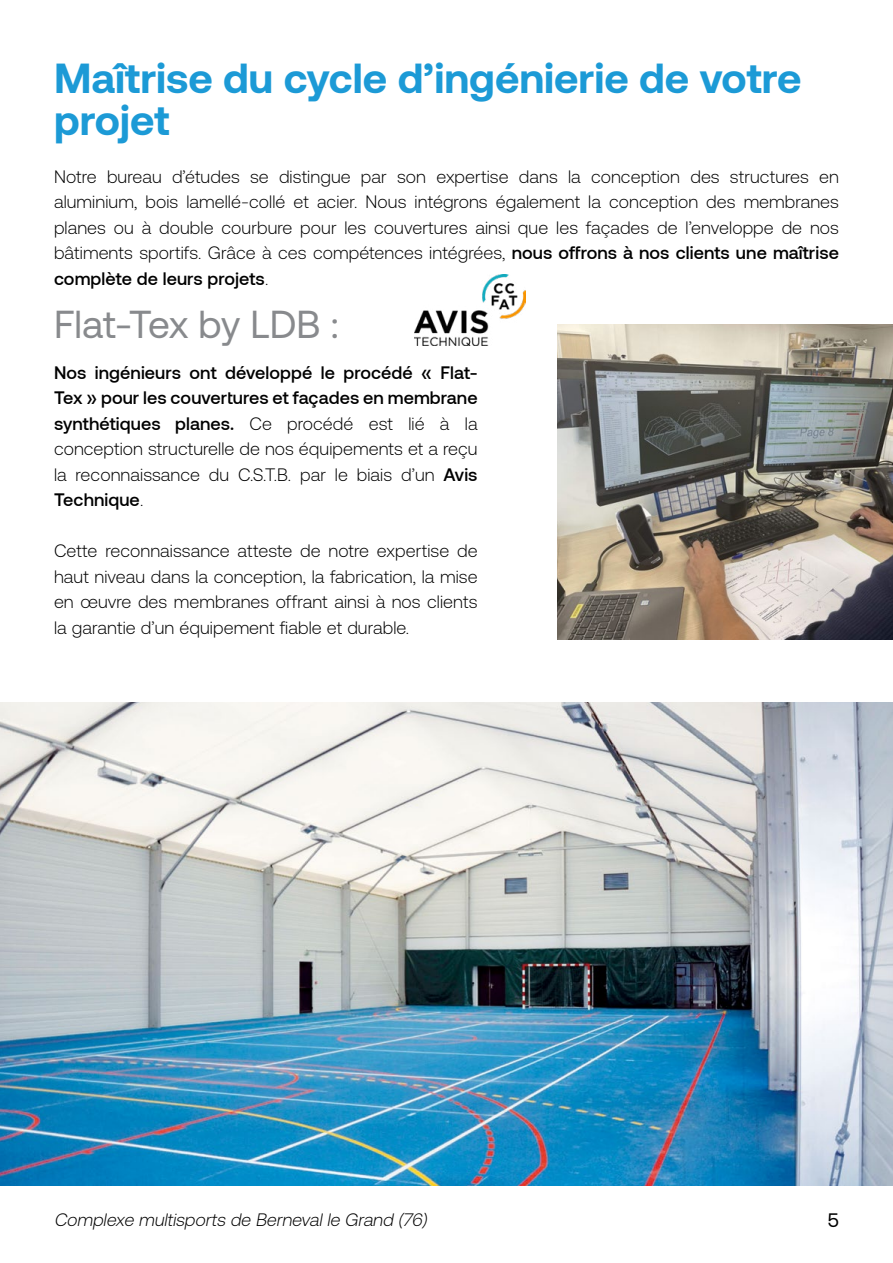
<style>
.page{position:relative;width:893px;height:1263px;background:#fff}
.page>*{position:absolute;margin:0;border:0;box-sizing:border-box;transform-origin:0 0}
.t1{font:700 42px/42px "Aeonik Pro";color:#1c9ad6}
.t2{font:39px "Aeonik Pro";color:#888a8d}
.t3{font:19.5px "Aeonik Pro";color:#000}
.t4{font:300 18px/25.5px "Aeonik Pro";letter-spacing:.005em;color:#000;text-align:justify}
.t5{font:500 18px/25.5px "Aeonik";letter-spacing:.005em;color:#000;text-align:justify}
.t6{font:italic 300 18px "Aeonik Pro";color:#000}
.s1{font-family:"Aeonik";font-weight:500}
.s2{font-family:"Aeonik Pro";font-weight:300}
</style>
<div class="page">
<img style="left:415px;top:275px;width:110px;height:70px">
<img style="left:557px;top:324px;width:336px;height:315px">
<img style="left:0;top:702px;width:893px;height:483px">
<h1 class="t1" style="left:54px;top:57px;width:749px">Maîtrise du cycle d’ingénierie de votre projet</h1>
<p class="t4" style="left:54px;top:164px;width:786px">Notre bureau d’études se distingue par son expertise dans la conception des structures en aluminium, bois lamellé-collé et acier. Nous intégrons également la conception des membranes planes ou à double courbure pour les couvertures ainsi que les façades de l’enveloppe de nos bâtiments sportifs. Grâce à ces compétences intégrées, <span class="s1">nous offrons à nos clients une maîtrise</span></p>
<p class="t5" style="left:54px;top:266px;width:216px">complète de leurs projets<span class="s2">.</span></p>
<h2 class="t2" style="left:54px;top:303px;width:286px">Flat-Tex by LDB :</h2>
<p class="t5" style="left:54px;top:360px;width:425px">Nos ingénieurs ont développé le procédé « Flat-Tex » pour les couvertures et façades en membrane synthétiques planes. <span class="s2">Ce procédé est lié à la</span></p>
<p class="t4" style="left:54px;top:436px;width:425px">conception structurelle de nos équipements et a reçu la reconnaissance du C.S.T.B. par le biais d’un <span class="s1">Avis</span></p>
<p class="t5" style="left:54px;top:487px;width:91px">Technique<span class="s2">.</span></p>
<p class="t4" style="left:54px;top:538px;width:425px">Cette reconnaissance atteste de notre expertise de haut niveau dans la conception, la fabrication, la mise en œuvre des membranes offrant ainsi à nos clients la garantie d’un équipement fiable et durable.</p>
<p class="t6" style="left:54px;top:1209px;width:378px">Complexe multisports de Berneval le Grand (76)</p>
<p class="t3" style="left:828px;top:1209px;width:13px">5</p>
</div>
